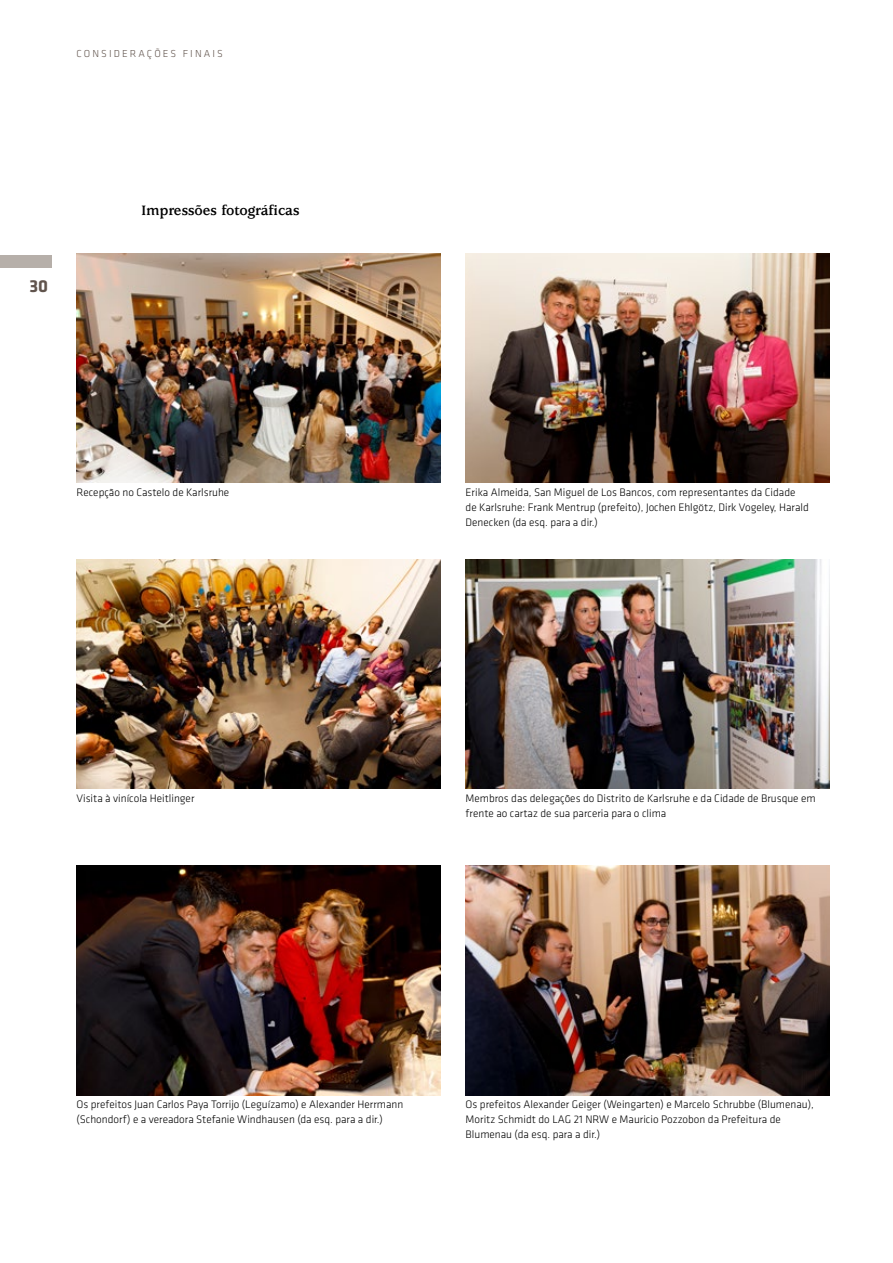
<style>
.page{position:relative;width:893px;height:1263px;background:#fff}
.page>*{position:absolute;margin:0;border:0;box-sizing:border-box;transform-origin:0 0}
.t1{font:700 18px "Klavika Basic";color:#61544d}
.Absatzüberschrift{font:700 15px "Usherwood Std";color:#000}
.t2{font:300 11.25px/14.9px "Klavika Basic";color:#000}
.t3{font:300 10.5px "Klavika Basic";letter-spacing:.2em;color:#61544d}
</style>
<div class="page">
<div style="left:0;top:255px;width:51px;height:13px;background:#b6afa9"></div>
<img style="left:77px;top:253px;width:363px;height:230px">
<img style="left:466px;top:253px;width:363px;height:230px">
<img style="left:77px;top:559px;width:363px;height:230px">
<img style="left:466px;top:559px;width:363px;height:230px">
<img style="left:77px;top:865px;width:363px;height:230px">
<img style="left:466px;top:865px;width:363px;height:230px">
<p class="t3" style="left:77px;top:47px;width:148px">CONSIDERAÇÕES FINAIS</p>
<h1 class="t1" style="left:29px;top:273px;width:20px">30</h1>
<p class="Absatzüberschrift" style="left:141px;top:202px;width:160px">Impressões fotográficas</p>
<p class="t2" style="left:77px;top:484px;width:154px">Recepção no Castelo de Karlsruhe</p>
<p class="t2" style="left:466px;top:484px;width:345px">Erika Almeida, San Miguel de Los Bancos, com representantes da Cidade de Karlsruhe: Frank Mentrup (prefeito), Jochen Ehlgötz, Dirk Vogeley, Harald<br>Denecken (da esq. para a dir.)</p>
<p class="t2" style="left:77px;top:791px;width:119px">Visita à vinícola Heitlinger</p>
<p class="t2" style="left:466px;top:791px;width:352px">Membros das delegações do Distrito de Karlsruhe e da Cidade de Brusque em frente ao cartaz de sua parceria para o clima</p>
<p class="t2" style="left:77px;top:1097px;width:328px">Os prefeitos Juan Carlos Paya Torrijo (Leguízamo) e Alexander Herrmann (Schondorf) e a vereadora Stefanie Windhausen (da esq. para a dir.)</p>
<p class="t2" style="left:466px;top:1097px;width:350px">Os prefeitos Alexander Geiger (Weingarten) e Marcelo Schrubbe (Blumenau),<br>Moritz Schmidt do LAG 21 NRW e Mauricio Pozzobon da Prefeitura de<br>Blumenau (da esq. para a dir.)</p>
</div>
